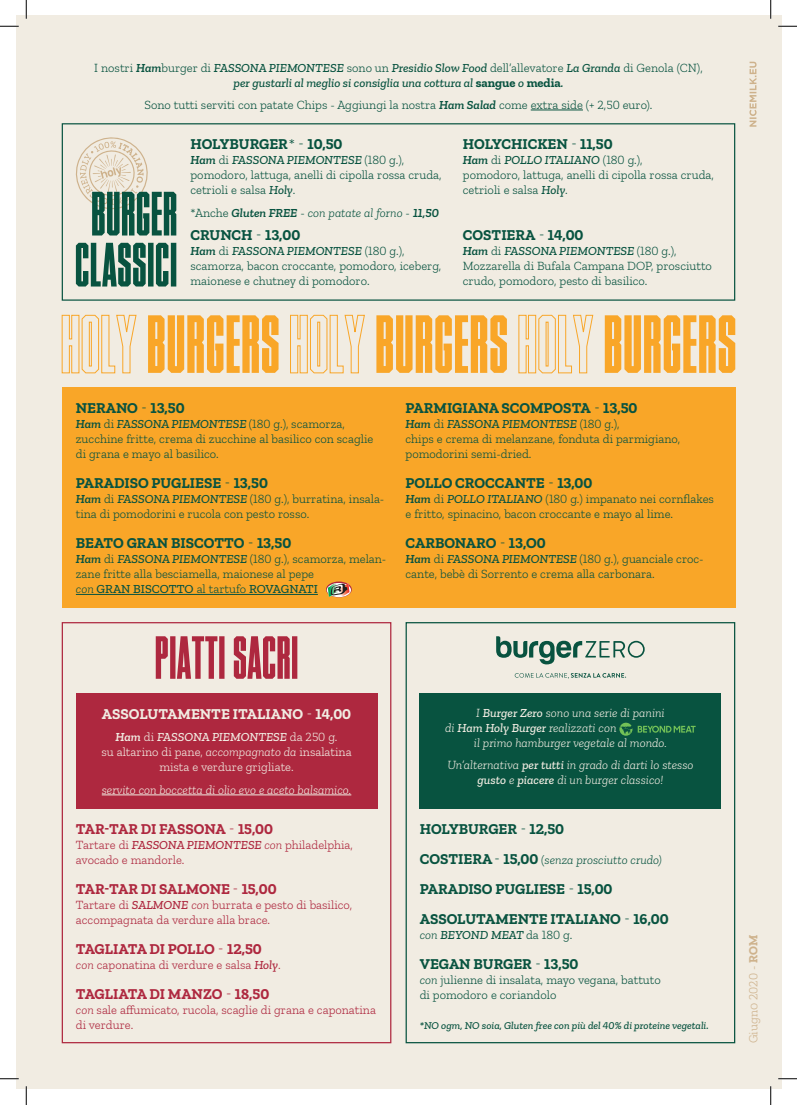
<style>
.page{position:relative;width:797px;height:1105px;background:#fff}
.page>*{position:absolute;margin:0;border:0;box-sizing:border-box;transform-origin:0 0}
.t1{font:700 15px "Zilla Slab";color:#085340}
.t2{font:700 15px "Zilla Slab";color:#ae283f}
.t3{font:700 15px "Zilla Slab";color:#f1ece2}
.t4{font:300 12.5px/15px "Zilla Slab";color:#085340}
.t5{font:300 12.5px/15px "Zilla Slab";color:#ae283f}
.t6{font:italic 500 12.5px "Zilla Slab";letter-spacing:-.005em;color:#085340}
.t7{font:italic 300 12.5px/15px "Zilla Slab";color:#f1ece2;text-align:center}
.t8{font:italic 300 12.5px "Zilla Slab";color:#085340}
.t9{font:300 12.5px/15px "Zilla Slab";color:#f1ece2;text-align:center}
.t10{font:500 12.5px "Zilla Slab";color:#085340}
.t11{font:italic 500 12.5px "Zilla Slab";color:#f1ece2}
.t12{font:300 12.5px "Zilla Slab";color:#ceb28c}
.t13{font:italic 500 10.62px "Zilla Slab";color:#085340}
.s1{font-weight:600;font-style:italic}
.s2{font-weight:500;font-style:italic}
.s3{font-weight:700;font-style:normal}
.s4{font-weight:300}
.s5{font-weight:600}
.s6{font-weight:300;font-style:normal}
.s7{font-style:normal}
.s8{font-weight:300;font-style:italic}
.s9{font-style:italic}
.s10{font-weight:500}
.s11{font-weight:700;font-style:normal;font-size:15px}
.s12{font-style:normal;font-size:15px}
.s13{font-weight:700}
</style>
<div class="page">
<div style="left:16px;top:16px;width:765px;height:1073px;background:#f1ece2"></div>
<div style="left:76px;top:693px;width:301px;height:115px;background:#ae283f"></div>
<div style="left:405px;top:622px;width:330px;height:421px;border:1px solid #085340"></div>
<div style="left:420px;top:693px;width:301px;height:115px;background:#085340"></div>
<svg style="left:496px;top:636px;width:148px;height:28px"></svg>
<svg style="left:514px;top:673px;width:112px;height:6px"></svg>
<svg style="left:619px;top:723px;width:76px;height:13px"></svg>
<div style="left:62px;top:622px;width:329px;height:421px;border:1px solid #ae283f"></div>
<svg style="left:156px;top:636px;width:141px;height:43px"></svg>
<div style="left:62px;top:387px;width:673px;height:221px;background:#f9a628"></div>
<hr style="left:76px;top:594px;width:242px;height:1px;background:#085340">
<svg style="left:326px;top:581px;width:26px;height:16px"></svg>
<svg style="left:327px;top:583px;width:24px;height:14px"></svg>
<svg style="left:328px;top:583px;width:21px;height:14px"></svg>
<div style="left:62px;top:123px;width:673px;height:178px;border:1px solid #085340"></div>
<hr style="left:102px;top:794px;width:249px;height:1px;background:#f1ece2">
<hr style="left:530px;top:110px;width:53px;height:1px;background:#085340">
<svg style="left:61px;top:314px;width:76px;height:60px"></svg>
<svg style="left:148px;top:315px;width:130px;height:58px"></svg>
<svg style="left:290px;top:314px;width:75px;height:60px"></svg>
<svg style="left:376px;top:315px;width:131px;height:58px"></svg>
<svg style="left:518px;top:314px;width:75px;height:60px"></svg>
<svg style="left:604px;top:315px;width:131px;height:58px"></svg>
<svg style="left:75px;top:137px;width:101px;height:98px"></svg>
<svg style="left:76px;top:243px;width:100px;height:43px"></svg>
<svg style="left:749px;top:62px;width:7px;height:65px"></svg>
<svg style="left:0;top:25px;width:19px;height:2px"></svg>
<svg style="left:778px;top:25px;width:19px;height:2px"></svg>
<svg style="left:0;top:1078px;width:19px;height:1px"></svg>
<svg style="left:778px;top:1078px;width:19px;height:1px"></svg>
<svg style="left:25px;top:0;width:2px;height:19px"></svg>
<svg style="left:25px;top:1086px;width:2px;height:19px"></svg>
<svg style="left:770px;top:0;width:1px;height:19px"></svg>
<svg style="left:770px;top:1086px;width:1px;height:19px"></svg>
<p class="t4" style="left:94px;top:60px;width:610px">I nostri <span class="s1">Ham</span>burger di <span class="s2">FASSONA PIEMONTESE</span> sono un <span class="s2">Presidio Slow Food</span> dell’allevatore <span class="s2">La Granda</span> di Genola (CN),</p>
<p class="t6" style="left:234px;top:75px;width:331px">per gustarli al meglio si consiglia una cottura al <span class="s3">sangue</span> o <span class="s3">media</span>.</p>
<p class="t4" style="left:144px;top:97px;width:509px">Sono tutti serviti con patate Chips - Aggiungi la nostra <span class="s1">Ham Salad</span> come extra side (+ 2,50 euro).</p>
<p class="t1" style="left:190px;top:136px;width:153px">HOLYBURGER<span class="s4">* -</span> 10,50</p>
<p class="t6" style="left:190px;top:153px;width:215px"><span class="s5">Ham</span> <span class="s6">di</span> FASSONA PIEMONTESE <span class="s6">(180 g.),</span></p>
<p class="t4" style="left:190px;top:168px;width:252px">pomodoro, lattuga, anelli di cipolla rossa cruda, cetrioli e salsa <span class="s2">Holy</span>.</p>
<p class="t8" style="left:190px;top:206px;width:250px"><span class="s7">*Anche</span> <span class="s5">Gluten FREE</span> <span class="s7">-</span> con patate al forno <span class="s7">-</span> <span class="s5">11,50</span></p>
<p class="t1" style="left:190px;top:227px;width:111px">CRUNCH <span class="s4">-</span> 13,00</p>
<p class="t6" style="left:190px;top:244px;width:215px"><span class="s5">Ham</span> <span class="s6">di</span> FASSONA PIEMONTESE <span class="s6">(180 g.),</span></p>
<p class="t4" style="left:190px;top:259px;width:252px">scamorza, bacon croccante, pomodoro, iceberg, maionese e chutney di pomodoro.</p>
<p class="t1" style="left:463px;top:136px;width:151px">HOLYCHICKEN <span class="s4">-</span> 11,50</p>
<p class="t6" style="left:463px;top:153px;width:181px"><span class="s5">Ham</span> <span class="s6">di</span> POLLO ITALIANO <span class="s6">(180 g.),</span></p>
<p class="t4" style="left:463px;top:168px;width:252px">pomodoro, lattuga, anelli di cipolla rossa cruda, cetrioli e salsa <span class="s2">Holy</span>.</p>
<p class="t1" style="left:463px;top:227px;width:122px">COSTIERA <span class="s4">-</span> 14,00</p>
<p class="t6" style="left:463px;top:244px;width:215px"><span class="s5">Ham</span> <span class="s6">di</span> FASSONA PIEMONTESE <span class="s6">(180 g.),</span></p>
<p class="t4" style="left:463px;top:259px;width:250px">Mozzarella di Bufala Campana DOP, prosciutto crudo, pomodoro, pesto di basilico.</p>
<p class="t1" style="left:76px;top:400px;width:110px">NERANO <span class="s4">-</span> 13,50</p>
<p class="t4" style="left:76px;top:417px;width:270px"><span class="s1">Ham</span> di <span class="s2">FASSONA PIEMONTESE</span> (180 g.), scamorza,</p>
<p class="t4" style="left:76px;top:432px;width:299px">zucchine fritte, crema di zucchine al basilico con scaglie</p>
<p class="t4" style="left:76px;top:447px;width:144px">di grana e mayo al basilico.</p>
<p class="t1" style="left:76px;top:475px;width:193px">PARADISO PUGLIESE <span class="s4">-</span> 13,50</p>
<p class="t4" style="left:76px;top:492px;width:310px"><span class="s1">Ham</span> di <span class="s2">FASSONA PIEMONTESE</span> (180 g.), burratina, insala&shy;tina di pomodorini e rucola con pesto rosso.</p>
<p class="t1" style="left:76px;top:535px;width:217px">BEATO GRAN BISCOTTO <span class="s4">-</span> 13,50</p>
<p class="t4" style="left:76px;top:552px;width:312px"><span class="s1">Ham</span> di <span class="s2">FASSONA PIEMONTESE</span> (180 g.), scamorza, melan&shy;zane fritte alla besciamella, maionese al pepe</p>
<p class="t10" style="left:76px;top:582px;width:243px"><span class="s8">con</span> GRAN BISCOTTO <span class="s4">al tartufo</span> ROVAGNATI</p>
<p class="t1" style="left:405px;top:400px;width:233px">PARMIGIANA SCOMPOSTA <span class="s4">-</span> 13,50</p>
<p class="t6" style="left:405px;top:417px;width:215px"><span class="s5">Ham</span> <span class="s6">di</span> FASSONA PIEMONTESE <span class="s6">(180 g.),</span></p>
<p class="t4" style="left:405px;top:432px;width:276px">chips e crema di melanzane, fonduta di parmigiano,</p>
<p class="t4" style="left:405px;top:447px;width:127px">pomodorini semi-dried.</p>
<p class="t1" style="left:405px;top:475px;width:188px">POLLO CROCCANTE <span class="s4">-</span> 13,00</p>
<p class="t4" style="left:405px;top:492px;width:310px"><span class="s1">Ham</span> di <span class="s2">POLLO ITALIANO</span> (180 g.) impanato nei cornflakes e fritto, spinacino, bacon croccante e mayo al lime.</p>
<p class="t1" style="left:405px;top:535px;width:142px">CARBONARO <span class="s4">-</span> 13,O0</p>
<p class="t4" style="left:405px;top:552px;width:300px"><span class="s1">Ham</span> di <span class="s2">FASSONA PIEMONTESE</span> (180 g.), guanciale croc&shy;cante, bebè di Sorrento e crema alla carbonara.</p>
<p class="t3" style="left:102px;top:705px;width:251px">ASSOLUTAMENTE ITALIANO <span class="s4">-</span> 14,00</p>
<p class="t11" style="left:116px;top:730px;width:223px"><span class="s5">Ham</span> <span class="s6">di</span> FASSONA PIEMONTESE <span class="s6">da 250 g.</span></p>
<p class="t9" style="left:101px;top:745px;width:252px">su altarino di pane, <span class="s9">accompagnato da</span> insalatina mista e verdure grigliate.</p>
<p class="t7" style="left:102px;top:782px;width:251px">servito con boccetta di olio evo e aceto balsamico.</p>
<p class="t2" style="left:76px;top:820px;width:199px">TAR-TAR DI FASSONA <span class="s4">-</span> 15,00</p>
<p class="t5" style="left:76px;top:837px;width:279px">Tartare di <span class="s2">FASSONA PIEMONTESE</span> <span class="s9">con</span> philadelphia, avocado e mandorle.</p>
<p class="t2" style="left:76px;top:880px;width:202px">TAR-TAR DI SALMONE <span class="s4">-</span> 15,00</p>
<p class="t5" style="left:76px;top:897px;width:278px">Tartare di <span class="s2">SALMONE</span> <span class="s9">con</span> burrata e pesto di basilico, accompagnata da verdure alla brace.</p>
<p class="t2" style="left:76px;top:940px;width:187px">TAGLIATA DI POLLO <span class="s4">-</span> 12,50</p>
<p class="t5" style="left:76px;top:957px;width:206px"><span class="s9">con</span> caponatina di verdure e salsa <span class="s2">Holy</span>.</p>
<p class="t2" style="left:76px;top:985px;width:195px">TAGLIATA DI MANZO <span class="s4">-</span> 18,50</p>
<p class="t5" style="left:76px;top:1002px;width:301px"><span class="s9">con</span> sale affumicato, rucola, scaglie di grana e caponatina di verdure.</p>
<p class="t7" style="left:476px;top:705px;width:190px">I <span class="s10">Burger Zero</span> sono una serie di panini</p>
<p class="t7" style="left:445px;top:720px;width:173px">di <span class="s10">Ham Holy Burger</span> realizzati con</p>
<p class="t7" style="left:474px;top:735px;width:194px">il primo hamburger vegetale al mondo.</p>
<p class="t7" style="left:447px;top:758px;width:248px">Un’alternativa <span class="s10">per tutti</span> in grado di darti lo stesso <span class="s10">gusto</span> e <span class="s10">piacere</span> di un burger classico!</p>
<p class="t1" style="left:420px;top:820px;width:146px">HOLYBURGER <span class="s4">-</span> 12,50</p>
<p class="t8" style="left:420px;top:853px;width:244px"><span class="s11">COSTIERA</span> <span class="s12">-</span> <span class="s11">15,00</span> <span class="s7">(</span>senza prosciutto crudo)</p>
<p class="t1" style="left:420px;top:880px;width:194px">PARADISO PUGLIESE <span class="s4">-</span> 15,00</p>
<p class="t1" style="left:420px;top:910px;width:250px">ASSOLUTAMENTE ITALIANO <span class="s4">-</span> 16,00</p>
<p class="t6" style="left:420px;top:928px;width:154px"><span class="s4">con</span> BEYOND MEAT <span class="s6">da 180 g.</span></p>
<p class="t1" style="left:420px;top:955px;width:160px">VEGAN BURGER <span class="s4">-</span> 13,50</p>
<p class="t4" style="left:420px;top:972px;width:242px"><span class="s9">con</span> julienne di insalata, mayo vegana, battuto</p>
<p class="t4" style="left:420px;top:987px;width:138px">di pomodoro e coriandolo</p>
<p class="t13" style="left:420px;top:1020px;width:290px">*NO ogm, NO soia, Gluten free con più del 40% di proteine vegetali.</p>
<p class="t12" style="left:746px;top:1043px;width:110px;rotate:-90deg">Giugn0 2020 - <span class="s13">ROM</span></p>
</div>
